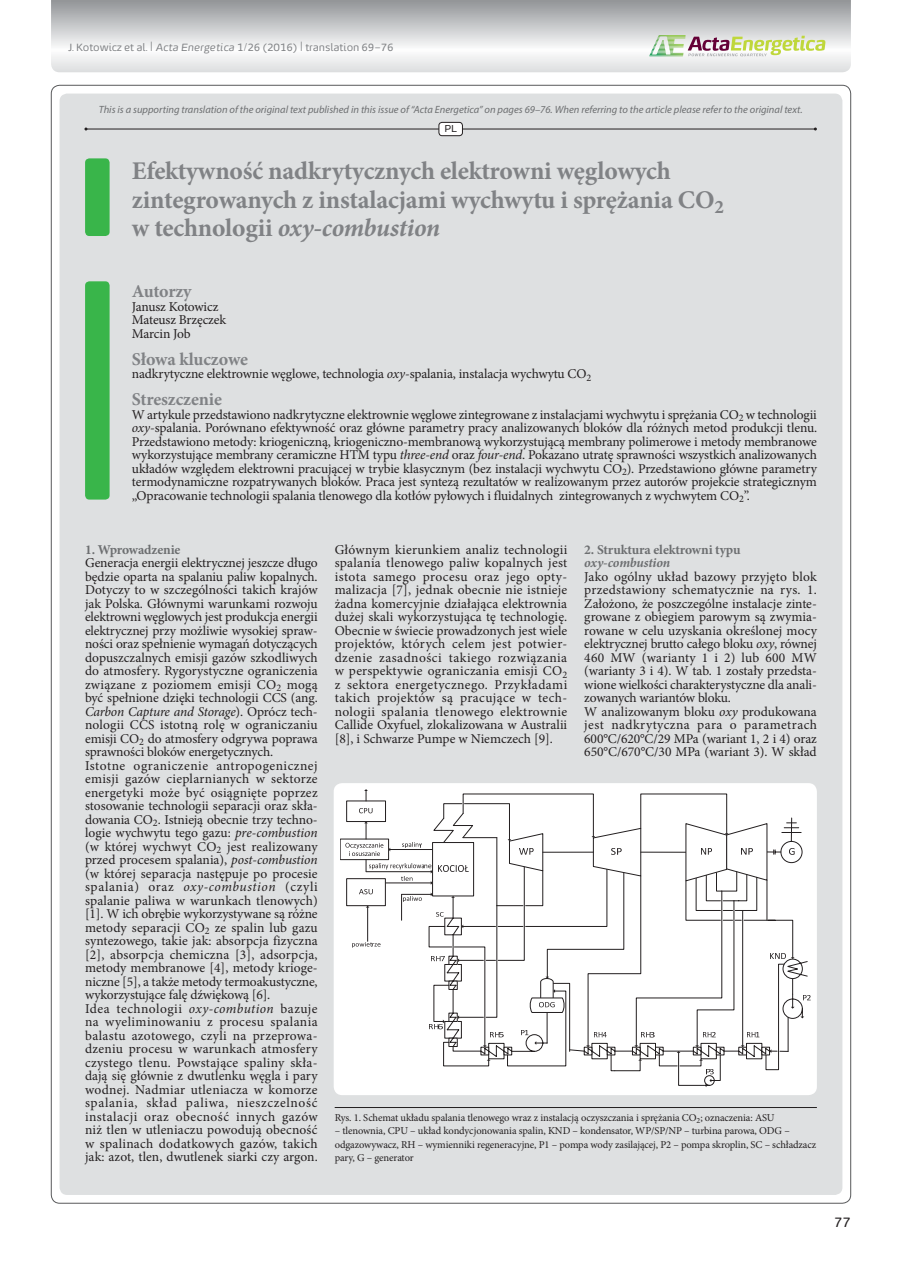
<style>
.page{position:relative;width:902px;height:1263px;background:#fff}
.page>*{position:absolute;margin:0;border:0;box-sizing:border-box;transform-origin:0 0}
.t1{font:700 25.5px/28.5px "Minion Pro";letter-spacing:-.01em;color:#808285}
.t2{font:700 18px "Minion Pro";letter-spacing:-.01em;color:#808285}
.t3{font:13.5px/13.5px "Minion Pro";color:#231f20}
.t4{font:700 13.5px "Minion Pro";letter-spacing:-.015em;color:#6d6f71}
.t5{font:italic 700 13.5px "Minion Pro";letter-spacing:-.015em;color:#6d6f71}
.t6{font:13.5px "Energa";color:#231f20}
.t7{font:10.5px/13.5px "Minion Pro";letter-spacing:-.01em;color:#231f20}
.t8{font:italic 10.5px "Myriad Pro";color:#6d6f71}
.t9{font:10.5px "Energa";letter-spacing:-.01em;color:#808285}
.t10{font:10.05px "Energa";color:#231f20}
.s1{font-size:13.5px}
.s2{font-style:italic}
</style>
<div class="page">
<div style="left:60px;top:94px;width:782px;height:1101px;background:#dee0e1;border-radius:8px"></div>
<svg style="left:51px;top:0;width:799px;height:72px"></svg>
<svg style="left:649px;top:35px;width:176px;height:21px"></svg>
<div style="left:85px;top:158px;width:25px;height:78px;background:#39b54a;border-radius:4px"></div>
<div style="left:85px;top:281px;width:25px;height:219px;background:#39b54a;border-radius:4px"></div>
<hr style="left:86px;top:129px;width:729px;height:1px;background:#231f20">
<div style="left:439px;top:122px;width:23px;height:14px;background:#fff;border-radius:3px"></div>
<div style="left:438px;top:122px;width:25px;height:14px;border:1px solid #231f20;border-radius:3px"></div>
<div style="left:333px;top:783px;width:483px;height:312px;background:#fff;border-radius:9px"></div>
<img style="left:807px;top:995px;width:3px;height:6px">
<hr style="left:401px;top:894px;width:30px;height:1px;background:#231f20">
<hr style="left:368px;top:883px;width:63px;height:1px;background:#231f20">
<img style="left:412px;top:896px;width:10px;height:5px">
<img style="left:402px;top:878px;width:10px;height:27px">
<hr style="left:390px;top:849px;width:42px;height:1px;background:#231f20">
<img style="left:402px;top:842px;width:19px;height:36px">
<img style="left:369px;top:864px;width:54px;height:12px">
<svg style="left:423px;top:793px;width:384px;height:294px"></svg>
<div style="left:346px;top:878px;width:39px;height:28px;background:#fff;border:1px solid #231f20"></div>
<img style="left:359px;top:889px;width:13px;height:32px">
<svg style="left:401px;top:895px;width:1px;height:25px"></svg>
<img style="left:359px;top:808px;width:13px;height:13px">
<svg style="left:364px;top:789px;width:4px;height:12px"></svg>
<hr style="left:367px;top:907px;width:1px;height:34px;background:#231f20">
<img style="left:352px;top:942px;width:28px;height:6px">
<svg style="left:345px;top:821px;width:45px;height:51px"></svg>
<hr style="left:334px;top:1107px;width:482px;height:1px;background:#231f20">
<p class="t9" style="left:68px;top:41px;width:327px">J. Kotowicz et al. <span class="s1">|</span> <span class="s2">Acta Energetica</span> 1/26 (2016) <span class="s1">|</span> translation 69–76</p>
<p class="t8" style="left:99px;top:103px;width:705px">This is a supporting translation of the original text published in this issue of “Acta Energetica” on pages 69–76. When referring to the article please refer to the original text.</p>
<p class="t10" style="left:444px;top:122px;width:14px">PL</p>
<h1 class="t1" style="left:132px;top:157px;width:593px">Efektywność nadkrytycznych elektrowni węglowych zintegrowanych z instalacjami wychwytu i sprężania CO<sub>2 </sub>w technologii <span class="s2">oxy-combustion</span></h1>
<h2 class="t2" style="left:132px;top:279px;width:61px">Autorzy</h2>
<p class="t3" style="left:132px;top:300px;width:96px">Janusz Kotowicz<br>Mateusz Brzęczek<br>Marcin Job</p>
<h2 class="t2" style="left:132px;top:346px;width:118px">Słowa kluczowe</h2>
<p class="t3" style="left:132px;top:367px;width:461px">nadkrytyczne elektrownie węglowe, technologia <span class="s2">oxy</span>-spalania, instalacja wychwytu CO<sub>2</sub></p>
<h2 class="t2" style="left:132px;top:387px;width:92px">Streszczenie</h2>
<p class="t3" style="left:132px;top:408px;width:686px;text-align:justify">W artykule przedstawiono nadkrytyczne elektrownie węglowe zintegrowane z instalacjami wychwytu i sprężania CO<sub>2</sub> w technologii <span class="s2">oxy</span>-spalania. Porównano efektywność oraz główne parametry pracy analizowanych bloków dla różnych metod produkcji tlenu.<br>Przedstawiono metody: kriogeniczną, kriogeniczno-membranową wykorzystującą membrany polimerowe i metody membranowe wykorzystujące membrany ceramiczne HTM typu <span class="s2">three-end</span> oraz <span class="s2">four-end</span>. Pokazano utratę sprawności wszystkich analizowanych układów względem elektrowni pracującej w trybie klasycznym (bez instalacji wychwytu CO<sub>2</sub>). Przedstawiono główne parametry termodynamiczne rozpatrywanych bloków. Praca jest syntezą rezultatów w realizowanym przez autorów projekcie strategicznym „Opracowanie technologii spalania tlenowego dla kotłów pyłowych i fluidalnych zintegrowanych z wychwytem CO<sub>2</sub>”.</p>
<p class="t4" style="left:85px;top:540px;width:97px">1. Wprowadzenie</p>
<p class="t3" style="left:85px;top:556px;width:234px">Generacja energii elektrycznej jeszcze długo będzie oparta na spalaniu paliw kopalnych.<br>Dotyczy to w szczególności takich krajów jak Polska. Głównymi warunkami rozwoju elektrowni węglowych jest produkcja energii elektrycznej przy możliwie wysokiej spraw&shy;ności oraz spełnienie wymagań dotyczących dopuszczalnych emisji gazów szkodliwych do atmosfery. Rygorystyczne ograniczenia związane z poziomem emisji CO<sub>2</sub> mogą być spełnione dzięki technologii CCS (ang.<br><span class="s2">Carbon Capture and Storage</span>). Oprócz tech&shy;nologii CCS istotną rolę w ograniczaniu emisji CO<sub>2</sub> do atmosfery odgrywa poprawa sprawności bloków energetycznych.<br>Istotne ograniczenie antropogenicznej emisji gazów cieplarnianych w sektorze energetyki może być osiągnięte poprzez stosowanie technologii separacji oraz skła&shy;dowania CO<sub>2</sub>. Istnieją obecnie trzy techno&shy;logie wychwytu tego gazu: <span class="s2">pre-combustion </span>(w której wychwyt CO<sub>2</sub> jest realizowany przed procesem spalania), <span class="s2">post-combustion </span>(w której separacja następuje po procesie spalania) oraz <span class="s2">oxy-combustion</span> (czyli spalanie paliwa w warunkach tlenowych) [1]. W ich obrębie wykorzystywane są różne metody separacji CO<sub>2</sub> ze spalin lub gazu syntezowego, takie jak: absorpcja fizyczna [2], absorpcja chemiczna [3], adsorpcja, metody membranowe [4], metody krioge&shy;niczne [5], a także metody termoakustyczne, wykorzystujące falę dźwiękową [6].<br>Idea technologii <span class="s2">oxy-combution</span> bazuje na wyeliminowaniu z procesu spalania balastu azotowego, czyli na przeprowa&shy;dzeniu procesu w warunkach atmosfery czystego tlenu. Powstające spaliny skła&shy;dają się głównie z dwutlenku węgla i pary wodnej. Nadmiar utleniacza w komorze spalania, skład paliwa, nieszczelność instalacji oraz obecność innych gazów niż tlen w utleniaczu powodują obecność w spalinach dodatkowych gazów, takich jak: azot, tlen, dwutlenek siarki czy argon.</p>
<p class="t3" style="left:334px;top:543px;width:234px;text-align:justify">Głównym kierunkiem analiz technologii spalania tlenowego paliw kopalnych jest istota samego procesu oraz jego opty&shy;malizacja [7], jednak obecnie nie istnieje żadna komercyjnie działająca elektrownia dużej skali wykorzystująca tę technologię.<br>Obecnie w świecie prowadzonych jest wiele projektów, których celem jest potwier&shy;dzenie zasadności takiego rozwiązania w perspektywie ograniczania emisji CO<sub>2 </sub>z sektora energetycznego. Przykładami takich projektów są pracujące w tech&shy;nologii spalania tlenowego elektrownie Callide Oxyfuel, zlokalizowana w Australii [8], i Schwarze Pumpe w Niemczech [9].</p>
<p class="t4" style="left:584px;top:540px;width:158px">2. Struktura elektrowni typu</p>
<p class="t5" style="left:584px;top:553px;width:87px">oxy-combustion</p>
<p class="t3" style="left:584px;top:570px;width:234px">Jako ogólny układ bazowy przyjęto blok przedstawiony schematycznie na rys. 1.<br>Założono, że poszczególne instalacje zinte&shy;growane z obiegiem parowym są zwymia&shy;rowane w celu uzyskania określonej mocy elektrycznej brutto całego bloku <span class="s2">oxy</span>, równej 460 MW (warianty 1 i 2) lub 600 MW (warianty 3 i 4). W tab. 1 zostały przedsta&shy;wione wielkości charakterystyczne dla anali&shy;zowanych wariantów bloku.<br>W analizowanym bloku <span class="s2">oxy</span> produkowana jest nadkrytyczna para o parametrach 600°C/620°C/29 MPa (wariant 1, 2 i 4) oraz 650°C/670°C/30 MPa (wariant 3). W skład</p>
<p class="t7" style="left:334px;top:1110px;width:441px">Rys. 1. Schemat układu spalania tlenowego wraz z instalacją oczyszczania i sprężania CO<sub>2</sub>; oznaczenia: ASU</p>
<p class="t7" style="left:334px;top:1124px;width:483px">– tlenownia, CPU – układ kondycjonowania spalin, KND – kondensator, WP/SP/NP – turbina parowa, ODG – odgazowywacz, RH – wymienniki regeneracyjne, P1 – pompa wody zasilającej, P2 – pompa skroplin, SC – schładzacz pary, G – generator</p>
<p class="t6" style="left:834px;top:1213px;width:18px">77</p>
</div>
